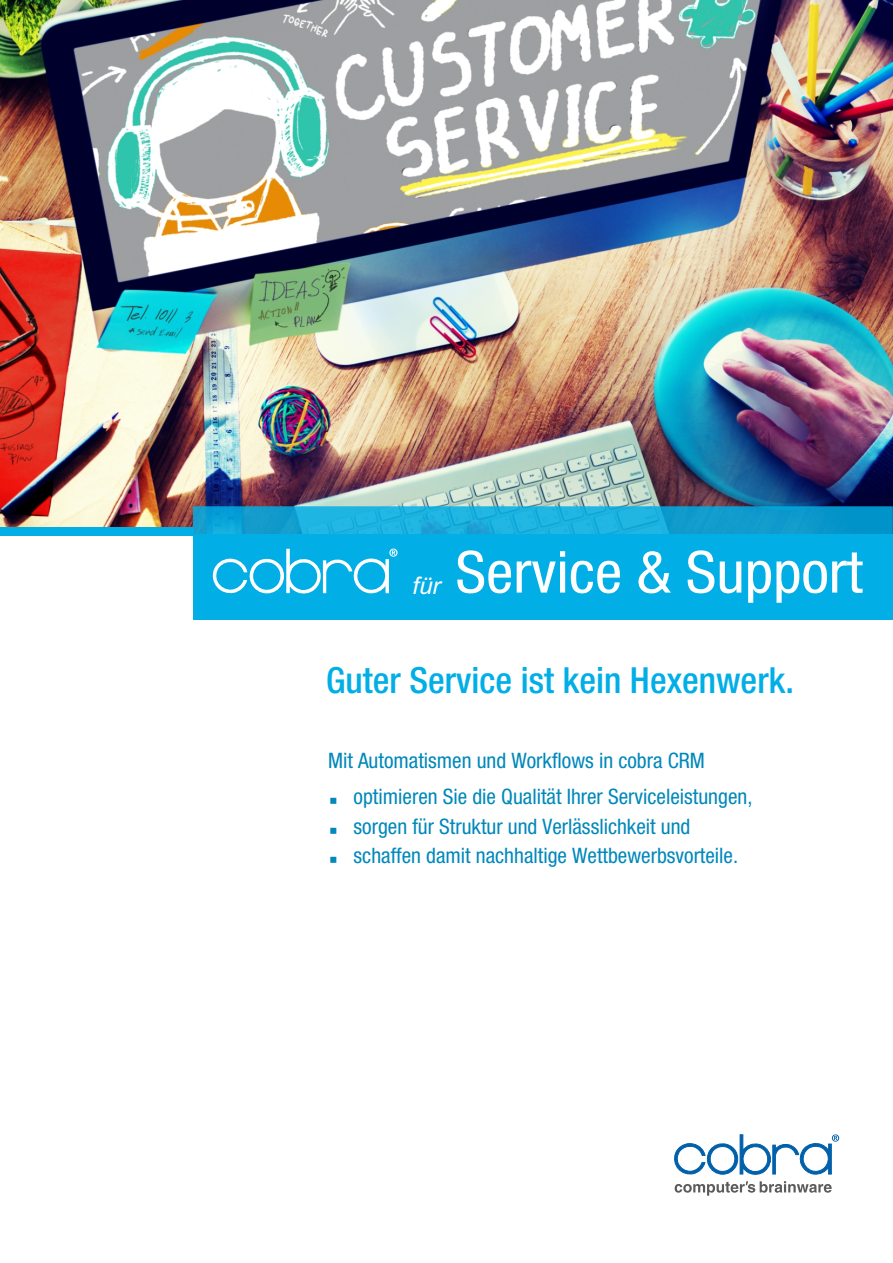
<style>
.page{position:relative;width:893px;height:1263px;background:#fff}
.page>*{position:absolute;margin:0;border:0;box-sizing:border-box;transform-origin:0 0}
.t1{font:condensed 57.9px "Helvetica Neue";color:#fefefe;scale:1.06 1}
.t2{font:500 condensed 36px "Helvetica Neue";color:#01aee6}
.t3{font:italic 24px "Arial";color:#fff}
.t4{font:condensed 21.3px/36.6px "Helvetica Neue";color:#08b}
</style>
<div class="page">
<img style="left:0;top:0;width:893px;height:535px">
<div style="left:194px;top:535px;width:699px;height:85px;background:#01aee6"></div>
<svg style="left:212px;top:548px;width:186px;height:46px"></svg>
<svg style="left:194px;top:507px;width:698px;height:28px;background:#14a7d7"></svg>
<div style="left:0;top:527px;width:194px;height:8px;background:#01aee6"></div>
<svg style="left:675px;top:1181px;width:157px;height:15px"></svg>
<svg style="left:674px;top:1134px;width:165px;height:41px"></svg>
<p class="t3" style="left:413px;top:576px;width:30px">für</p>
<h1 class="t1" style="left:455px;top:551px;width:386px">Service &amp; Support</h1>
<h2 class="t2" style="left:326px;top:667px;width:469px">Guter Service ist kein Hexenwerk.</h2>
<p class="t4" style="left:354px;top:744px;width:400px;text-indent:-26px">Mit Automatismen und Workflows in cobra CRM optimieren Sie die Qualität Ihrer Serviceleistungen,</p>
<p class="t4" style="left:354px;top:813px;width:386px;line-height:29.2px">sorgen für Struktur und Verlässlichkeit und schaffen damit nachhaltige Wettbewerbsvorteile.</p>
</div>
